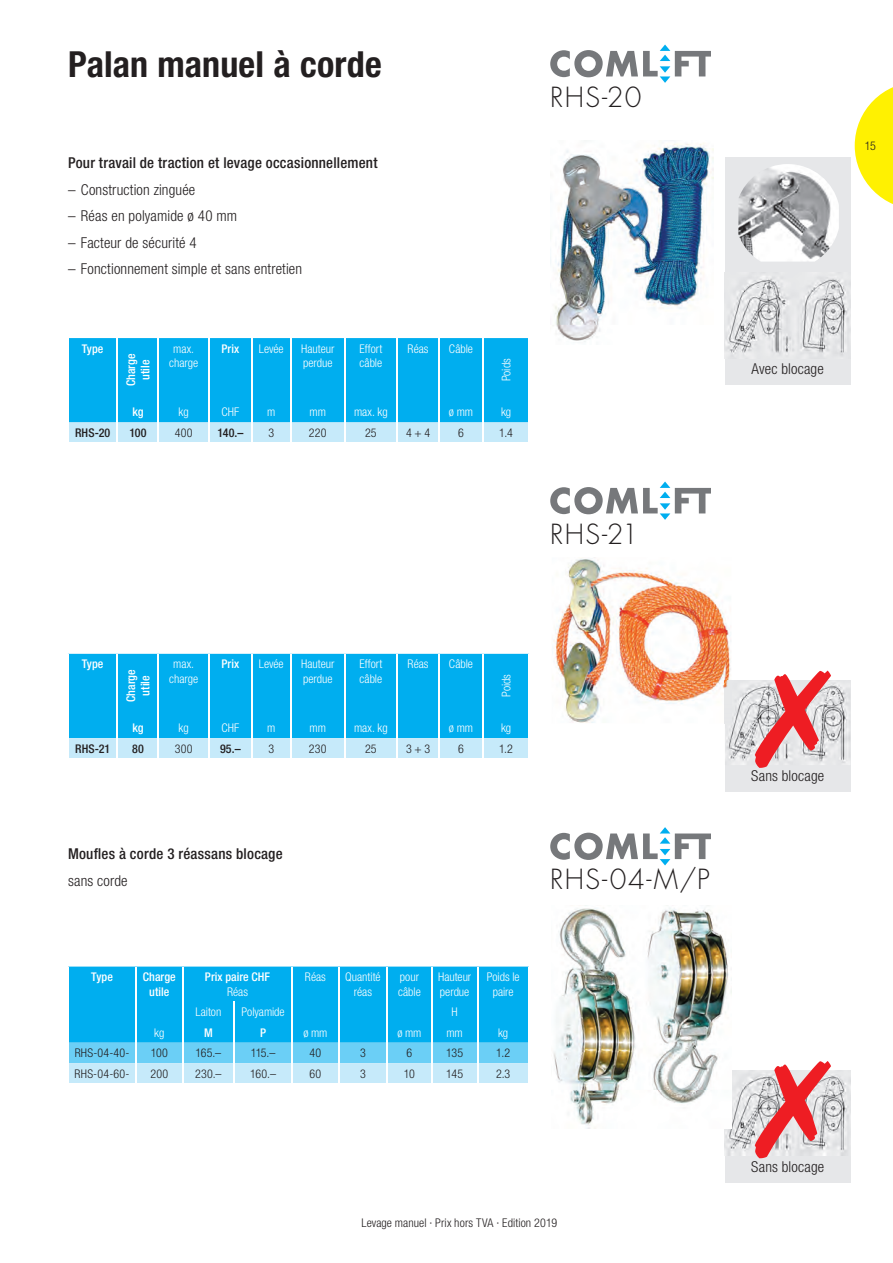
<style>
.page{position:relative;width:893px;height:1263px;background:#fff}
.page>*{position:absolute;margin:0;border:0;box-sizing:border-box;transform-origin:0 0}
.t1{font:700 condensed 36px "Helvetica Neue LT Std";letter-spacing:.005em;color:#231f20}
.t2{font:300 27px "Futura";letter-spacing:.05em;color:#231f20}
.t3{font:300 condensed 15px "Helvetica Neue LT Std";letter-spacing:.01em;color:#231f20}
.t4{font:500 condensed 15px "Helvetica Neue LT Std";letter-spacing:.015em;color:#231f20}
.t5{font:300 condensed 12px/14.4px "Helvetica Neue LT Std";color:#fff}
.t6{font:300 condensed 12px "Helvetica Neue LT Std";letter-spacing:.01em;color:#231f20}
.t7{font:500 condensed 12px/14.4px "Helvetica Neue LT Std";letter-spacing:.005em;color:#fff;text-align:center}
.t8{font:500 condensed 12px "Helvetica Neue LT Std";letter-spacing:.01em;color:#231f20}
</style>
<div class="page">
<svg style="left:855px;top:87px;width:38px;height:117px"></svg>
<div style="left:725px;top:1071px;width:125px;height:111px;background:#e6e7e9"></div>
<img style="left:725px;top:1071px;width:123px;height:84px">
<svg style="left:755px;top:1061px;width:76px;height:97px"></svg>
<div style="left:725px;top:680px;width:125px;height:112px;background:#e6e7e9"></div>
<img style="left:726px;top:684px;width:124px;height:81px">
<svg style="left:755px;top:670px;width:76px;height:98px"></svg>
<img style="left:553px;top:907px;width:178px;height:221px">
<img style="left:550px;top:143px;width:163px;height:199px">
<div style="left:725px;top:157px;width:125px;height:228px;background:#e6e7e9"></div>
<img style="left:725px;top:276px;width:123px;height:79px">
<img style="left:738px;top:164px;width:101px;height:98px">
<svg style="left:550px;top:45px;width:161px;height:38px"></svg>
<svg style="left:550px;top:481px;width:161px;height:39px"></svg>
<svg style="left:550px;top:827px;width:161px;height:38px"></svg>
<img style="left:552px;top:557px;width:179px;height:166px">
<img style="left:725px;top:680px;width:6px;height:43px">
<svg style="left:69px;top:338px;width:459px;height:104px;background:#2ebcf1"></svg>
<hr style="left:438px;top:422px;width:2px;height:20px;background:#fff">
<hr style="left:482px;top:422px;width:2px;height:20px;background:#fff">
<svg style="left:69px;top:654px;width:459px;height:104px;background:#2ebcf1"></svg>
<hr style="left:438px;top:738px;width:2px;height:20px;background:#fff">
<hr style="left:482px;top:738px;width:2px;height:20px;background:#fff">
<svg style="left:68px;top:966px;width:461px;height:117px;background:#3dc0f2"></svg>
<hr style="left:182px;top:966px;width:1px;height:35px;background:#fff">
<hr style="left:292px;top:966px;width:1px;height:35px;background:#fff">
<h1 class="t1" style="left:68px;top:42px;width:315px">Palan manuel à corde</h1>
<p class="t4" style="left:68px;top:154px;width:311px">Pour travail de traction et levage occasionnellement</p>
<p class="t3" style="left:68px;top:181px;width:129px">– Construction zinguée</p>
<p class="t3" style="left:68px;top:207px;width:171px">– Réas en polyamide ø 40 mm</p>
<p class="t3" style="left:68px;top:234px;width:130px">– Facteur de sécurité 4</p>
<p class="t3" style="left:68px;top:260px;width:236px">– Fonctionnement simple et sans entretien</p>
<p class="t7" style="left:82px;top:341px;width:23px">Type</p>
<p class="t7" style="left:123px;top:386px;width:34px;rotate:-90deg">Charge utile</p>
<p class="t5" style="left:169px;top:341px;width:30px;text-align:center">max. charge</p>
<p class="t7" style="left:221px;top:341px;width:19px">Prix</p>
<p class="t5" style="left:259px;top:341px;width:26px">Levée</p>
<p class="t5" style="left:301px;top:341px;width:35px">Hauteur perdue</p>
<p class="t5" style="left:359px;top:341px;width:25px">Effort câble</p>
<p class="t5" style="left:408px;top:341px;width:23px">Réas</p>
<p class="t5" style="left:449px;top:341px;width:26px">Câble</p>
<p class="t5" style="left:499px;top:381px;width:25px;rotate:-90deg">Poids</p>
<p class="t7" style="left:132px;top:405px;width:13px">kg</p>
<p class="t5" style="left:179px;top:405px;width:12px">kg</p>
<p class="t5" style="left:221px;top:405px;width:20px">CHF</p>
<p class="t5" style="left:267px;top:405px;width:10px">m</p>
<p class="t5" style="left:310px;top:405px;width:18px">mm</p>
<p class="t5" style="left:354px;top:405px;width:35px">max. kg</p>
<p class="t5" style="left:449px;top:405px;width:26px">ø mm</p>
<p class="t5" style="left:501px;top:405px;width:12px">kg</p>
<p class="t8" style="left:75px;top:426px;width:37px">RHS-20</p>
<p class="t8" style="left:129px;top:426px;width:19px">100</p>
<p class="t6" style="left:175px;top:426px;width:19px">400</p>
<p class="t8" style="left:217px;top:426px;width:28px">140.–</p>
<p class="t6" style="left:268px;top:426px;width:7px">3</p>
<p class="t6" style="left:309px;top:426px;width:19px">220</p>
<p class="t6" style="left:365px;top:426px;width:13px">25</p>
<p class="t6" style="left:406px;top:426px;width:25px">4 + 4</p>
<p class="t6" style="left:458px;top:426px;width:7px">6</p>
<p class="t6" style="left:499px;top:426px;width:15px">1.4</p>
<h2 class="t2" style="left:550px;top:80px;width:93px">RHS-20</h2>
<h2 class="t2" style="left:550px;top:517px;width:90px">RHS-21</h2>
<p class="t6" style="left:865px;top:139px;width:13px">15</p>
<p class="t3" style="left:752px;top:361px;width:74px">Avec blocage</p>
<p class="t7" style="left:82px;top:657px;width:23px">Type</p>
<p class="t7" style="left:123px;top:702px;width:34px;rotate:-90deg">Charge utile</p>
<p class="t5" style="left:169px;top:657px;width:30px;text-align:center">max. charge</p>
<p class="t7" style="left:221px;top:657px;width:19px">Prix</p>
<p class="t5" style="left:259px;top:657px;width:26px">Levée</p>
<p class="t5" style="left:301px;top:657px;width:35px">Hauteur perdue</p>
<p class="t5" style="left:359px;top:657px;width:25px">Effort câble</p>
<p class="t5" style="left:408px;top:657px;width:23px">Réas</p>
<p class="t5" style="left:449px;top:657px;width:26px">Câble</p>
<p class="t5" style="left:499px;top:697px;width:25px;rotate:-90deg">Poids</p>
<p class="t7" style="left:132px;top:720px;width:13px">kg</p>
<p class="t5" style="left:179px;top:721px;width:12px">kg</p>
<p class="t5" style="left:221px;top:721px;width:20px">CHF</p>
<p class="t5" style="left:267px;top:721px;width:10px">m</p>
<p class="t5" style="left:310px;top:721px;width:18px">mm</p>
<p class="t5" style="left:354px;top:721px;width:35px">max. kg</p>
<p class="t5" style="left:449px;top:721px;width:26px">ø mm</p>
<p class="t5" style="left:501px;top:721px;width:12px">kg</p>
<p class="t8" style="left:75px;top:741px;width:37px">RHS-21</p>
<p class="t8" style="left:132px;top:741px;width:13px">80</p>
<p class="t6" style="left:175px;top:742px;width:19px">300</p>
<p class="t8" style="left:220px;top:741px;width:22px">95.–</p>
<p class="t6" style="left:268px;top:742px;width:7px">3</p>
<p class="t6" style="left:309px;top:742px;width:19px">230</p>
<p class="t6" style="left:365px;top:742px;width:13px">25</p>
<p class="t6" style="left:406px;top:742px;width:25px">3 + 3</p>
<p class="t6" style="left:458px;top:742px;width:7px">6</p>
<p class="t6" style="left:499px;top:742px;width:15px">1.2</p>
<p class="t4" style="left:68px;top:845px;width:216px">Moufles à corde 3 réassans blocage</p>
<p class="t3" style="left:68px;top:872px;width:61px">sans corde</p>
<p class="t7" style="left:91px;top:969px;width:23px">Type</p>
<p class="t7" style="left:143px;top:969px;width:34px">Charge utile</p>
<p class="t7" style="left:205px;top:969px;width:67px">Prix paire CHF</p>
<p class="t5" style="left:227px;top:984px;width:23px">Réas</p>
<p class="t5" style="left:305px;top:970px;width:23px">Réas</p>
<p class="t5" style="left:345px;top:970px;width:37px;text-align:center">Quantité réas</p>
<p class="t5" style="left:398px;top:970px;width:24px">pour câble</p>
<p class="t5" style="left:438px;top:970px;width:35px">Hauteur perdue</p>
<p class="t5" style="left:487px;top:970px;width:34px;text-align:center">Poids le paire</p>
<p class="t5" style="left:195px;top:1004px;width:27px">Laiton</p>
<p class="t5" style="left:241px;top:1004px;width:45px">Polyamide</p>
<p class="t5" style="left:452px;top:1004px;width:8px">H</p>
<p class="t5" style="left:154px;top:1025px;width:12px">kg</p>
<p class="t7" style="left:204px;top:1025px;width:10px">M</p>
<p class="t7" style="left:260px;top:1025px;width:7px">P</p>
<p class="t5" style="left:303px;top:1025px;width:26px">ø mm</p>
<p class="t5" style="left:397px;top:1025px;width:26px">ø mm</p>
<p class="t5" style="left:446px;top:1025px;width:18px">mm</p>
<p class="t5" style="left:498px;top:1025px;width:12px">kg</p>
<p class="t6" style="left:75px;top:1046px;width:56px">RHS-04-40-</p>
<p class="t6" style="left:151px;top:1046px;width:19px">100</p>
<p class="t6" style="left:195px;top:1046px;width:27px">165.–</p>
<p class="t6" style="left:251px;top:1046px;width:26px">115.–</p>
<p class="t6" style="left:310px;top:1046px;width:13px">40</p>
<p class="t6" style="left:360px;top:1046px;width:7px">3</p>
<p class="t6" style="left:407px;top:1046px;width:7px">6</p>
<p class="t6" style="left:446px;top:1046px;width:18px">135</p>
<p class="t6" style="left:496px;top:1046px;width:15px">1.2</p>
<p class="t6" style="left:75px;top:1067px;width:56px">RHS-04-60-</p>
<p class="t6" style="left:151px;top:1067px;width:19px">200</p>
<p class="t6" style="left:195px;top:1067px;width:28px">230.–</p>
<p class="t6" style="left:250px;top:1067px;width:27px">160.–</p>
<p class="t6" style="left:310px;top:1067px;width:13px">60</p>
<p class="t6" style="left:360px;top:1067px;width:7px">3</p>
<p class="t6" style="left:404px;top:1067px;width:13px">10</p>
<p class="t6" style="left:446px;top:1067px;width:18px">145</p>
<p class="t6" style="left:496px;top:1067px;width:16px">2.3</p>
<h2 class="t2" style="left:550px;top:863px;width:161px">RHS-04-M/P</h2>
<p class="t6" style="left:361px;top:1216px;width:197px">Levage manuel · Prix hors TVA · Edition 2019</p>
<p class="t3" style="left:751px;top:767px;width:75px">Sans blocage</p>
<p class="t3" style="left:751px;top:1158px;width:75px">Sans blocage</p>
</div>
